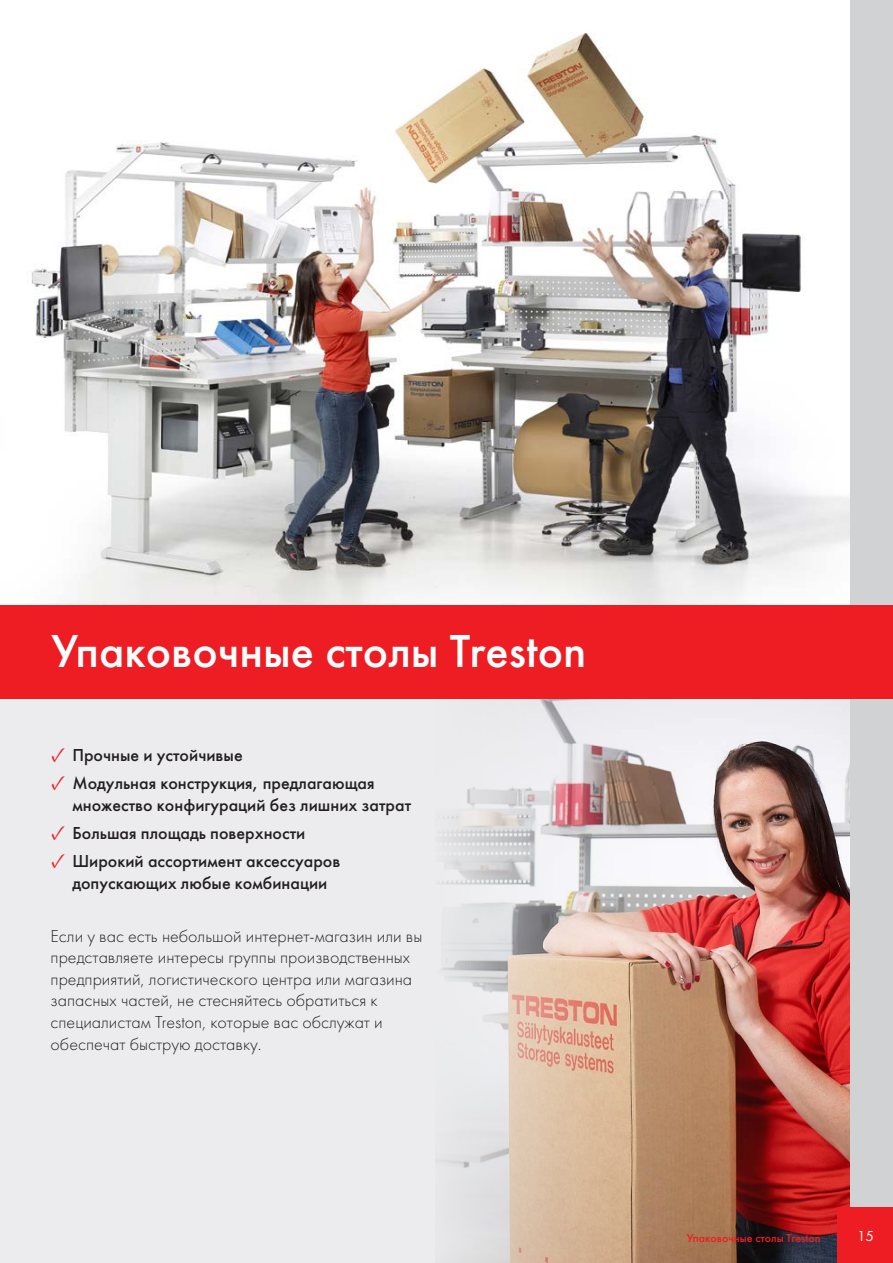
<style>
.page{position:relative;width:893px;height:1263px;background:#fff}
.page>*{position:absolute;margin:0;border:0;box-sizing:border-box;transform-origin:0 0}
.t1{font:500 48px "Futura";color:#fff}
.t2{font:300 18px/21.6px "Futura";color:#231f20}
.t3{font:500 18px/21.6px "Futura";color:#231f20}
.t4{font:15px "Futura";color:#fff}
.t5{font:500 12px "Futura";color:#ee1d23}
.s1{font-family:"Minion Pro";font-weight:700;font-size:21px;color:#ee1d23}
</style>
<div class="page">
<div style="left:0;top:615px;width:889px;height:648px;background:#ececee"></div>
<img style="left:437px;top:699px;width:413px;height:564px">
<img style="left:31px;top:32px;width:819px;height:573px">
<div style="left:850px;top:0;width:43px;height:1263px;background:#d1d2d4"></div>
<div style="left:838px;top:1208px;width:55px;height:55px;background:#ee1d23"></div>
<div style="left:0;top:605px;width:893px;height:94px;background:#ee1d23"></div>
<h1 class="t1" style="left:51px;top:623px;width:537px">Упаковочные столы Treston</h1>
<p class="t3" style="left:51px;top:745px;width:193px"><span class="s1">✓</span> Прочные и устойчивые</p>
<p class="t3" style="left:72px;top:773px;width:340px;text-indent:-21px"><span class="s1">✓</span> Модульная конструкция, предлагающая множество конфигураций без лишних затрат</p>
<p class="t3" style="left:51px;top:822px;width:256px"><span class="s1">✓</span> Большая площадь поверхности</p>
<p class="t3" style="left:51px;top:850px;width:291px;text-align:center"><span class="s1">✓</span> Широкий ассортимент аксессуаров допускающих любые комбинации</p>
<p class="t2" style="left:51px;top:925px;width:373px">Если у вас есть небольшой интернет-магазин или вы представляете интересы группы производственных предприятий, логистического центра или магазина запасных частей, не стесняйтесь обратиться к специалистам Treston, которые вас обслужат и обеспечат быструю доставку.</p>
<p class="t5" style="left:687px;top:1231px;width:135px">Упаковочные столы Treston</p>
<p class="t4" style="left:857px;top:1227px;width:19px">15</p>
</div>
